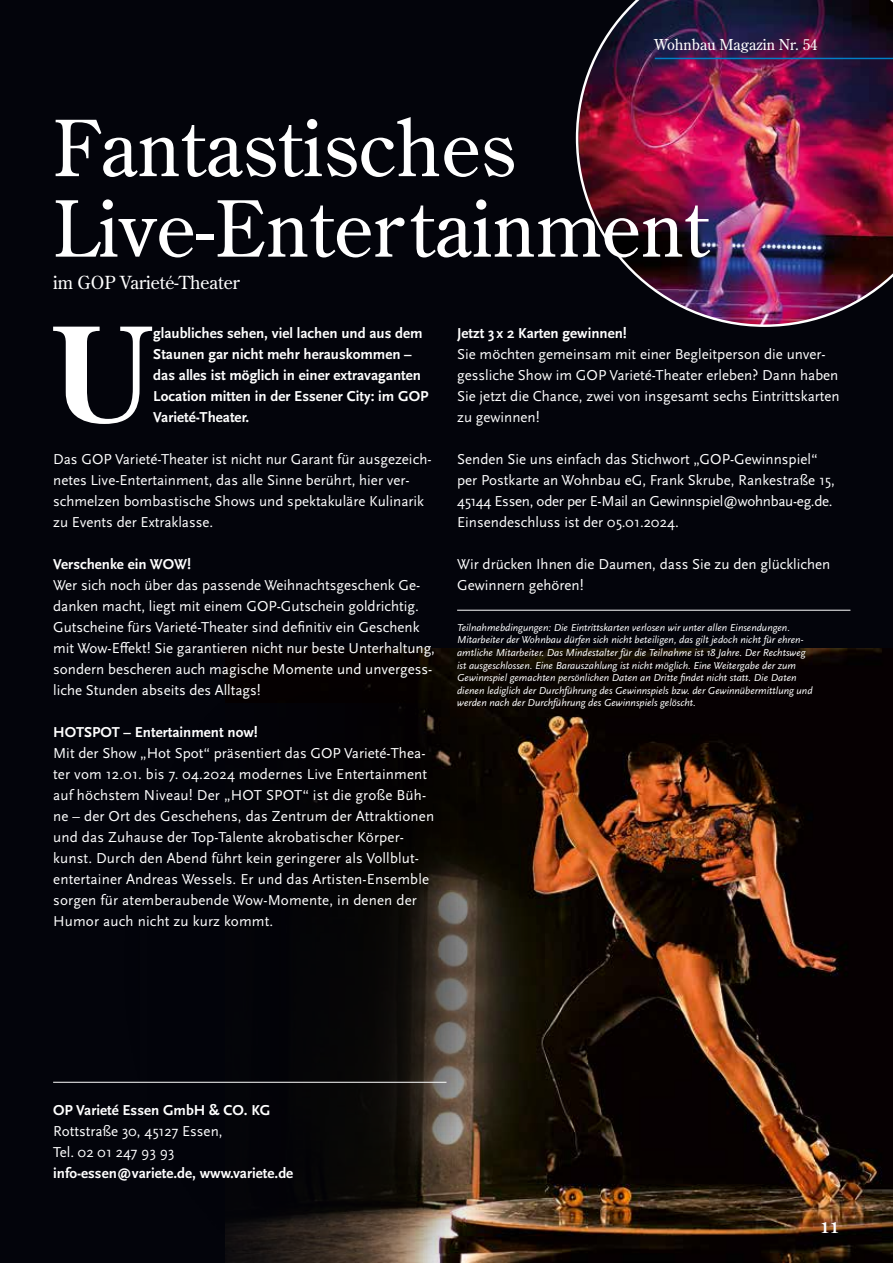
<style>
.page{position:relative;width:893px;height:1263px;background:#03040b}
.page>*{position:absolute;margin:0;border:0;box-sizing:border-box;transform-origin:0 0}
.t1{font:700 129.75px "Century Old Style Std";color:#fff}
.t2{font:76.95px/80.6px "Century Old Style Std";letter-spacing:.01em;color:#fff}
.t3{font:18px "Century Old Style Std";color:#fff}
.t4{font:15px/21px "Scala Sans Pro";color:#fff}
.t5{font:700 15px/21px "Scala Sans Pro";color:#fff}
.t6{font:15px "Century Old Style Std";color:#fff}
.t7{font:700 15px "Century Old Style Std";color:#fff}
.t8{font:italic 10.5px/12.6px "Scala Sans Pro";color:#fff}
</style>
<div class="page">
<img style="left:564px;top:648px;width:329px;height:615px">
<img style="left:576px;top:0;width:317px;height:327px">
<hr style="left:655px;top:58px;width:238px;height:1px;background:#007fc7">
<svg style="left:123px;top:648px;width:441px;height:615px;fill:#0d0803"></svg>
<svg style="left:140px;top:703px;width:317px;height:560px"></svg>
<hr style="left:53px;top:1082px;width:393px;height:1px;background:#fff">
<hr style="left:457px;top:610px;width:393px;height:1px;background:#fff">
<p class="t6" style="left:654px;top:35px;width:165px">Wohnbau Magazin Nr. 54</p>
<h2 class="t2" style="left:53px;top:107px;width:657px">Fantastisches<br>Live-Entertainment</h2>
<p class="t3" style="left:53px;top:271px;width:188px">im GOP Varieté-Theater</p>
<h1 class="t1" style="left:51px;top:289px;width:103px">U</h1>
<p class="t5" style="left:153px;top:322px;width:277px">glaubliches sehen, viel lachen und aus dem Staunen gar nicht mehr herauskommen – das alles ist möglich in einer extravaganten Location mitten in der Essener City: im GOP Varieté-Theater.</p>
<p class="t4" style="left:53px;top:448px;width:380px">Das GOP Varieté-Theater ist nicht nur Garant für ausgezeich&shy;netes Live-Entertainment, das alle Sinne berührt, hier ver&shy;schmelzen bombastische Shows und spektakuläre Kulinarik zu Events der Extraklasse.</p>
<p class="t5" style="left:53px;top:553px;width:139px">Verschenke ein WOW!</p>
<p class="t4" style="left:53px;top:574px;width:383px">Wer sich noch über das passende Weihnachtsgeschenk Ge&shy;danken macht, liegt mit einem GOP-Gutschein goldrichtig.<br>Gutscheine fürs Varieté-Theater sind definitiv ein Geschenk mit Wow-Effekt! Sie garantieren nicht nur beste Unterhaltung, sondern bescheren auch magische Momente und unvergess&shy;liche Stunden abseits des Alltags!</p>
<p class="t5" style="left:53px;top:721px;width:206px">HOTSPOT – Entertainment now!</p>
<p class="t4" style="left:53px;top:742px;width:383px">Mit der Show „Hot Spot“ präsentiert das GOP Varieté-Thea&shy;ter vom 12.01. bis 7. 04.2024 modernes Live Entertainment auf höchstem Niveau! Der „HOT SPOT“ ist die große Büh&shy;ne – der Ort des Geschehens, das Zentrum der Attraktionen und das Zuhause der Top-Talente akrobatischer Körper&shy;kunst. Durch den Abend führt kein geringerer als Vollblut&shy;entertainer Andreas Wessels. Er und das Artisten-Ensemble sorgen für atemberaubende Wow-Momente, in denen der Humor auch nicht zu kurz kommt.</p>
<p class="t5" style="left:457px;top:322px;width:171px">Jetzt 3 x 2 Karten gewinnen!</p>
<p class="t4" style="left:457px;top:343px;width:384px">Sie möchten gemeinsam mit einer Begleitperson die unver&shy;gessliche Show im GOP Varieté-Theater erleben? Dann haben Sie jetzt die Chance, zwei von insgesamt sechs Eintrittskarten zu gewinnen!</p>
<p class="t4" style="left:457px;top:448px;width:379px">Senden Sie uns einfach das Stichwort „GOP-Gewinnspiel“ per Postkarte an Wohnbau eG, Frank Skrube, Rankestraße 15, 45144 Essen, oder per E-Mail an Gewinnspiel@wohnbau-eg.de.<br>Einsendeschluss ist der 05.01.2024.</p>
<p class="t4" style="left:457px;top:553px;width:375px">Wir drücken Ihnen die Daumen, dass Sie zu den glücklichen<br>Gewinnern gehören!</p>
<p class="t8" style="left:457px;top:621px;width:357px">Teilnahmebdingungen: Die Eintrittskarten verlosen wir unter allen Einsendungen.<br>Mitarbeiter der Wohnbau dürfen sich nicht beteiligen, das gilt jedoch nicht für ehren&shy;amtliche Mitarbeiter. Das Mindestalter für die Teilnahme ist 18 Jahre. Der Rechtsweg ist ausgeschlossen. Eine Barauszahlung ist nicht möglich. Eine Weitergabe der zum Gewinnspiel gemachten persönlichen Daten an Dritte findet nicht statt. Die Daten dienen lediglich der Durchführung des Gewinnspiels bzw. der Gewinnübermittlung und werden nach der Durchführung des Gewinnspiels gelöscht.</p>
<p class="t5" style="left:53px;top:1099px;width:219px">OP Varieté Essen GmbH &amp; CO. KG</p>
<p class="t4" style="left:53px;top:1120px;width:171px">Rottstraße 30, 45127 Essen,<br>Tel. 02 01 247 93 93</p>
<p class="t5" style="left:53px;top:1162px;width:242px">info-essen@variete.de, www.variete.de</p>
<p class="t7" style="left:820px;top:1218px;width:21px">11</p>
</div>
